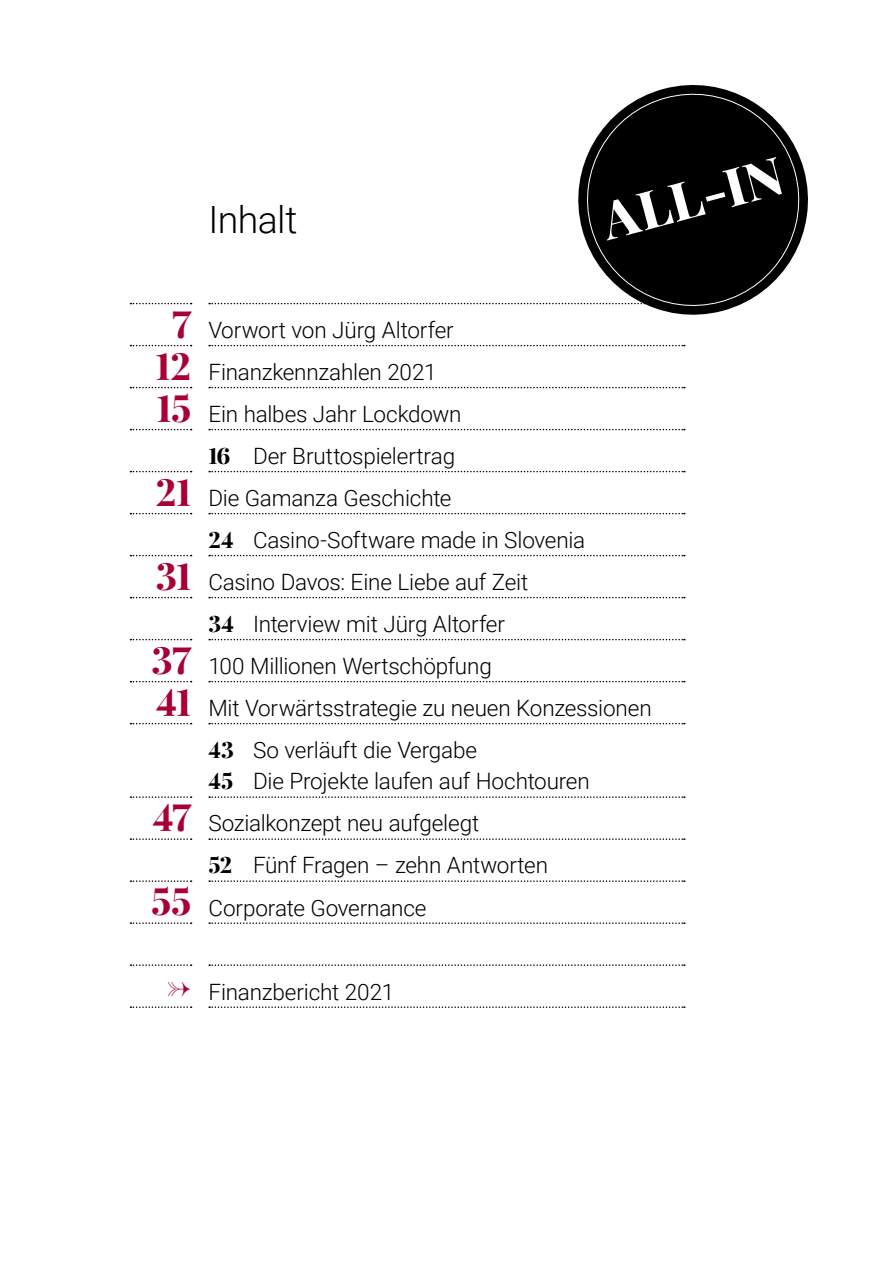
<style>
.page{position:relative;width:893px;height:1263px;background:#fff}
.page>*{position:absolute;margin:0;border:0;box-sizing:border-box;transform-origin:0 0}
.t1{font:800 52.5px "Playfair Display";color:#fff}
.t2{font:800 37.5px/42px "Playfair Display";letter-spacing:-.015em;color:#a80035;text-align:center}
.t3{font:300 37.5px "Roboto";letter-spacing:-.015em;color:#000}
.t4{font:300 22.5px/42px "Roboto";letter-spacing:-.01em;color:#000}
.s1{font-family:"Playfair Display";font-weight:800}
</style>
<div class="page">
<svg style="left:209px;top:303px;width:357px;height:1px"></svg>
<svg style="left:209px;top:345px;width:476px;height:1px"></svg>
<svg style="left:209px;top:387px;width:476px;height:1px"></svg>
<svg style="left:209px;top:429px;width:476px;height:1px"></svg>
<svg style="left:209px;top:471px;width:476px;height:1px"></svg>
<svg style="left:209px;top:513px;width:476px;height:1px"></svg>
<svg style="left:209px;top:555px;width:476px;height:1px"></svg>
<svg style="left:209px;top:597px;width:476px;height:1px"></svg>
<svg style="left:209px;top:639px;width:476px;height:1px"></svg>
<svg style="left:209px;top:681px;width:476px;height:1px"></svg>
<svg style="left:209px;top:723px;width:476px;height:1px"></svg>
<svg style="left:209px;top:796px;width:476px;height:2px"></svg>
<svg style="left:209px;top:838px;width:476px;height:2px"></svg>
<svg style="left:209px;top:880px;width:476px;height:2px"></svg>
<svg style="left:209px;top:922px;width:476px;height:2px"></svg>
<svg style="left:209px;top:964px;width:476px;height:2px"></svg>
<svg style="left:209px;top:1006px;width:476px;height:2px"></svg>
<svg style="left:130px;top:303px;width:62px;height:1px"></svg>
<svg style="left:130px;top:345px;width:62px;height:1px"></svg>
<svg style="left:130px;top:387px;width:62px;height:1px"></svg>
<svg style="left:130px;top:429px;width:62px;height:1px"></svg>
<svg style="left:130px;top:471px;width:62px;height:1px"></svg>
<svg style="left:130px;top:513px;width:62px;height:1px"></svg>
<svg style="left:130px;top:555px;width:62px;height:1px"></svg>
<svg style="left:130px;top:597px;width:62px;height:1px"></svg>
<svg style="left:130px;top:639px;width:62px;height:1px"></svg>
<svg style="left:130px;top:681px;width:62px;height:1px"></svg>
<svg style="left:130px;top:723px;width:62px;height:1px"></svg>
<svg style="left:130px;top:796px;width:62px;height:2px"></svg>
<svg style="left:130px;top:838px;width:62px;height:2px"></svg>
<svg style="left:130px;top:880px;width:62px;height:2px"></svg>
<svg style="left:130px;top:922px;width:62px;height:2px"></svg>
<svg style="left:130px;top:964px;width:62px;height:2px"></svg>
<svg style="left:130px;top:1006px;width:62px;height:2px"></svg>
<svg style="left:577px;top:85px;width:231px;height:230px"></svg>
<h2 class="t3" style="left:208px;top:193px;width:91px">Inhalt</h2>
<h1 class="t1" style="left:592px;top:182px;width:187px;rotate:-15deg">ALL-IN</h1>
<h2 class="t2" style="left:155px;top:300px;width:37px">7<br>12<br>15</h2>
<h2 class="t2" style="left:156px;top:468px;width:37px">21</h2>
<h2 class="t2" style="left:156px;top:552px;width:37px">31</h2>
<h2 class="t2" style="left:151px;top:636px;width:41px;text-align:left">37<br>41</h2>
<h2 class="t2" style="left:153px;top:793px;width:40px">47</h2>
<h2 class="t2" style="left:151px;top:877px;width:42px">55</h2>
<p class="t4" style="left:208px;top:308px;width:445px">Vorwort von Jürg Altorfer<br>Finanzkennzahlen 2021<br>Ein halbes Jahr Lockdown<br><span class="s1">16</span> Der Bruttospielertrag<br>Die Gamanza Geschichte<br><span class="s1">24</span> Casino-Software made in Slovenia<br>Casino Davos: Eine Liebe auf Zeit<br><span class="s1">34</span> Interview mit Jürg Altorfer<br>100 Millionen Wertschöpfung<br>Mit Vorwärtsstrategie zu neuen Konzessionen<br><span class="s1">43</span> So verläuft die Vergabe</p>
<p class="t4" style="left:208px;top:760px;width:383px"><span class="s1">45</span> Die Projekte laufen auf Hochtouren<br>Sozialkonzept neu aufgelegt<br><span class="s1">52</span> Fünf Fragen – zehn Antworten<br>Corporate Governance</p>
<h2 class="t2" style="left:166px;top:961px;width:27px">→</h2>
<p class="t4" style="left:208px;top:970px;width:187px">Finanzbericht 2021</p>
</div>
